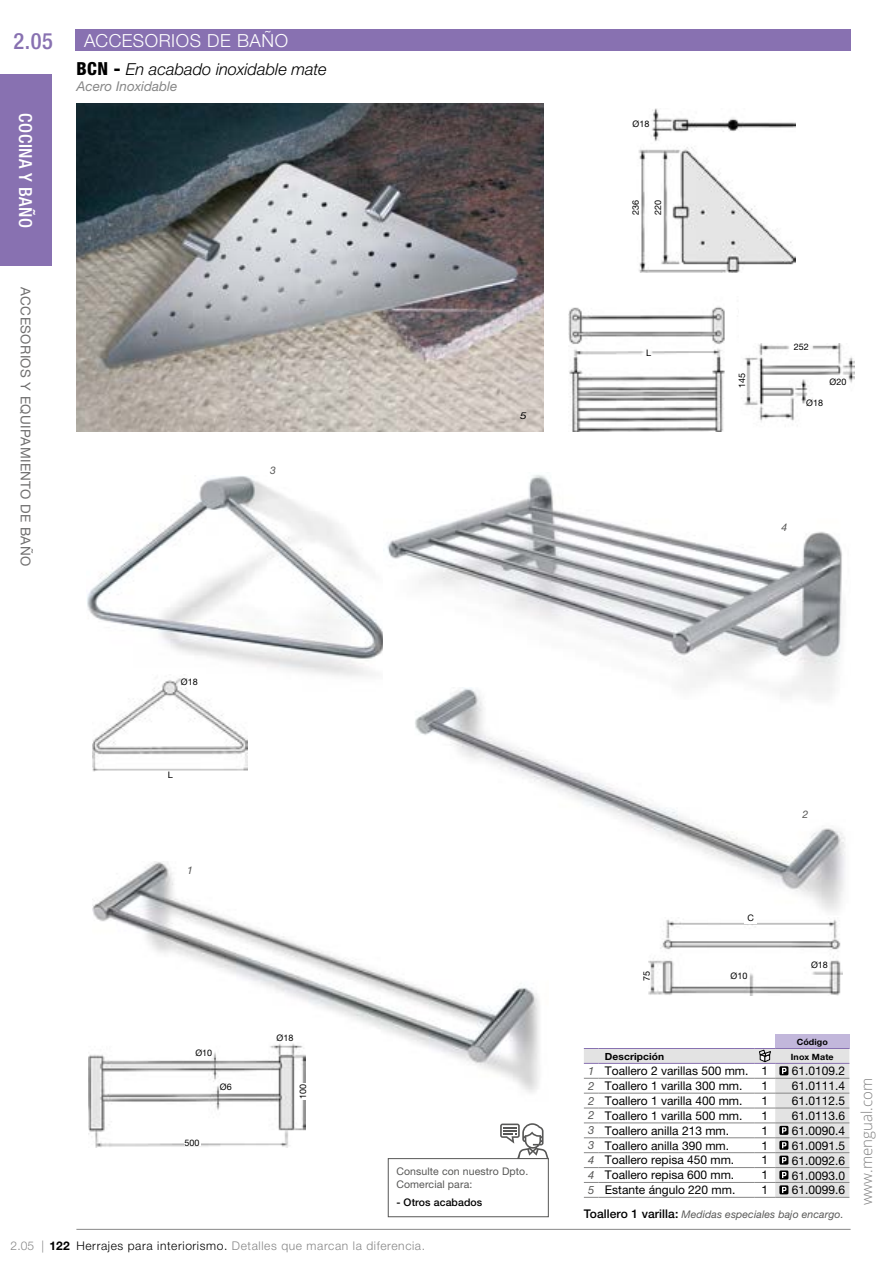
<style>
.page{position:relative;width:893px;height:1263px;background:#fff}
.page>*{position:absolute;margin:0;border:0;box-sizing:border-box;transform-origin:0 0}
.t1{font:500 condensed 22.5px "Helvetica Neue LT Pro";color:#8871b1}
.t2{font:300 18px "Helvetica Neue LT Pro";letter-spacing:.03em;color:#fff}
.t3{font:500 condensed 18px "Helvetica Neue LT Pro";letter-spacing:.025em;color:#fff}
.t4{font:italic 300 16.5px "Helvetica Neue LT Pro";color:#000}
.t5{font:300 15px "Open Sans";color:#808080}
.t6{font:13.5px "Helvetica Neue LT Pro";letter-spacing:.03em;color:#706f6f}
.t7{font:italic 13.5px "Helvetica Neue LT Pro";color:#878787}
.t8{font:12px "Helvetica Neue LT Pro";color:#000}
.t9{font:300 12px "Helvetica Neue LT Pro";letter-spacing:.05em;color:#878787}
.t10{font:italic 10.5px "Helvetica Neue LT Pro";letter-spacing:.01em;color:#575756}
.t11{font:10.5px/13.5px "Helvetica Neue LT Pro";letter-spacing:.01em;color:#575756}
.t12{font:500 10.5px "Helvetica Neue LT Pro";letter-spacing:.01em;color:#000}
.t13{font:700 9.9px "Helvetica Neue LT Pro";letter-spacing:.01em;color:#000;scale:1.04 1}
.t14{font:italic 9.45px "Helvetica Neue LT Pro";color:#000;scale:1.27 1}
.t15{font:9px "Helvetica Neue LT Pro";color:#000}
.t16{font:700 8.55px "Helvetica Neue LT Pro";letter-spacing:.01em;color:#000;scale:1.04 1}
.s1{font-weight:800;font-style:normal;font-stretch:condensed;font-size:18px}
.s2{font-weight:700;color:#000}
.s3{color:#000}
.s4{font-style:italic;font-size:11.25px;color:#575756}
.s5{font-weight:500;font-style:normal;font-size:12px;color:#000}
</style>
<div class="page">
<img style="left:77px;top:103px;width:466px;height:328px">
<img style="left:87px;top:476px;width:296px;height:200px">
<img style="left:387px;top:475px;width:455px;height:212px">
<img style="left:415px;top:687px;width:430px;height:224px">
<img style="left:93px;top:861px;width:456px;height:242px">
<img style="left:93px;top:675px;width:155px;height:97px">
<div style="left:75px;top:29px;width:775px;height:22px;background:#8871b1"></div>
<div style="left:0;top:74px;width:52px;height:192px;background:#8871b1"></div>
<hr style="left:76px;top:1229px;width:775px;height:1px;background:#878787">
<div style="left:775px;top:1033px;width:74px;height:15px;background:#c2b7db"></div>
<svg style="left:584px;top:1048px;width:265px;height:150px"></svg>
<div style="left:388px;top:1158px;width:161px;height:59px;background:#fff;border:1px solid #575756"></div>
<svg style="left:500px;top:1123px;width:49px;height:36px"></svg>
<img style="left:569px;top:306px;width:156px;height:126px">
<img style="left:638px;top:108px;width:158px;height:165px">
<img style="left:744px;top:343px;width:111px;height:79px">
<img style="left:88px;top:1042px;width:217px;height:105px">
<div style="left:300px;top:1083px;width:6px;height:17px;background:#fff"></div>
<div style="left:184px;top:1139px;width:16px;height:7px;background:#fff"></div>
<img style="left:649px;top:919px;width:194px;height:76px">
<div style="left:745px;top:914px;width:12px;height:9px;background:#fff"></div>
<h1 class="t1" style="left:14px;top:27px;width:41px">2.05</h1>
<h2 class="t3" style="left:36px;top:113px;width:116px;rotate:90deg">COCINA Y BAÑO</h2>
<h2 class="t2" style="left:84px;top:30px;width:206px">ACCESORIOS DE BAÑO</h2>
<h3 class="t4" style="left:77px;top:59px;width:252px"><span class="s1">BCN -</span> En acabado inoxidable mate</h3>
<p class="t7" style="left:77px;top:78px;width:103px">Acero Inoxidable</p>
<p class="t6" style="left:34px;top:287px;width:280px;rotate:90deg">ACCESORIOS Y EQUIPAMIENTO DE BAÑO</p>
<p class="t10" style="left:270px;top:464px;width:7px">3</p>
<p class="t15" style="left:181px;top:676px;width:18px">Ø18</p>
<p class="t15" style="left:168px;top:770px;width:7px">L</p>
<p class="t10" style="left:187px;top:864px;width:7px">1</p>
<p class="t15" style="left:195px;top:1048px;width:18px">Ø10</p>
<p class="t15" style="left:220px;top:1082px;width:13px">Ø6</p>
<p class="t15" style="left:185px;top:1137px;width:17px">500</p>
<p class="t15" style="left:277px;top:1032px;width:18px">Ø18</p>
<p class="t15" style="left:298px;top:1099px;width:17px;rotate:-90deg">100</p>
<p class="t14" style="left:520px;top:410px;width:7px">5</p>
<p class="t11" style="left:396px;top:1164px;width:133px">Consulte con nuestro Dpto.<br>Comercial para:</p>
<p class="t12" style="left:396px;top:1196px;width:88px">- Otros acabados</p>
<p class="t9" style="left:11px;top:1239px;width:416px">2.05 | <span class="s2">122</span> <span class="s3">Herrajes para interiorismo.</span> Detalles que marcan la diferencia.</p>
<p class="t15" style="left:633px;top:119px;width:18px">Ø18</p>
<p class="t15" style="left:630px;top:215px;width:17px;rotate:-90deg">236</p>
<p class="t15" style="left:652px;top:215px;width:17px;rotate:-90deg">220</p>
<p class="t15" style="left:646px;top:347px;width:7px">L</p>
<p class="t15" style="left:794px;top:341px;width:17px">252</p>
<p class="t15" style="left:736px;top:388px;width:17px;rotate:-90deg">145</p>
<p class="t15" style="left:829px;top:376px;width:18px">Ø20</p>
<p class="t15" style="left:806px;top:397px;width:18px">Ø18</p>
<p class="t10" style="left:781px;top:521px;width:7px">4</p>
<p class="t10" style="left:802px;top:808px;width:7px">2</p>
<p class="t15" style="left:641px;top:981px;width:12px;rotate:-90deg">75</p>
<p class="t15" style="left:747px;top:912px;width:8px">C</p>
<p class="t15" style="left:731px;top:970px;width:18px">Ø10</p>
<p class="t15" style="left:811px;top:959px;width:18px">Ø18</p>
<p class="t16" style="left:797px;top:1036px;width:31px">Código</p>
<p class="t13" style="left:605px;top:1050px;width:59px">Descripción</p>
<p class="t16" style="left:791px;top:1051px;width:43px">Inox Mate</p>
<p class="t8" style="left:588px;top:1064px;width:182px"><span class="s4">1</span> Toallero 2 varillas 500 mm. 1</p>
<p class="t8" style="left:792px;top:1064px;width:55px">61.0109.2</p>
<p class="t8" style="left:588px;top:1078px;width:156px"><span class="s4">2</span> Toallero 1 varilla 300 mm.</p>
<p class="t8" style="left:762px;top:1078px;width:8px">1</p>
<p class="t8" style="left:792px;top:1078px;width:55px">61.0111.4</p>
<p class="t8" style="left:588px;top:1093px;width:156px"><span class="s4">2</span> Toallero 1 varilla 400 mm.</p>
<p class="t8" style="left:762px;top:1093px;width:8px">1</p>
<p class="t8" style="left:792px;top:1093px;width:55px">61.0112.5</p>
<p class="t8" style="left:588px;top:1108px;width:156px"><span class="s4">2</span> Toallero 1 varilla 500 mm.</p>
<p class="t8" style="left:762px;top:1108px;width:8px">1</p>
<p class="t8" style="left:792px;top:1108px;width:55px">61.0113.6</p>
<p class="t8" style="left:588px;top:1123px;width:143px"><span class="s4">3</span> Toallero anilla 213 mm.</p>
<p class="t8" style="left:762px;top:1123px;width:8px">1</p>
<p class="t8" style="left:792px;top:1123px;width:55px">61.0090.4</p>
<p class="t8" style="left:588px;top:1138px;width:143px"><span class="s4">3</span> Toallero anilla 390 mm.</p>
<p class="t8" style="left:762px;top:1138px;width:8px">1</p>
<p class="t8" style="left:792px;top:1138px;width:55px">61.0091.5</p>
<p class="t8" style="left:588px;top:1153px;width:148px"><span class="s4">4</span> Toallero repisa 450 mm.</p>
<p class="t8" style="left:762px;top:1153px;width:8px">1</p>
<p class="t8" style="left:792px;top:1153px;width:55px">61.0092.6</p>
<p class="t8" style="left:588px;top:1168px;width:148px"><span class="s4">4</span> Toallero repisa 600 mm.</p>
<p class="t8" style="left:762px;top:1168px;width:8px">1</p>
<p class="t8" style="left:792px;top:1168px;width:55px">61.0093.0</p>
<p class="t8" style="left:588px;top:1183px;width:149px"><span class="s4">5</span> Estante ángulo 220 mm.</p>
<p class="t8" style="left:762px;top:1183px;width:8px">1</p>
<p class="t8" style="left:792px;top:1183px;width:55px">61.0099.6</p>
<p class="t10" style="left:584px;top:1208px;width:261px"><span class="s5">Toallero 1 varilla:</span> Medidas especiales bajo encargo.</p>
<p class="t5" style="left:856px;top:1205px;width:129px;rotate:-90deg">www.mengual.com</p>
</div>
